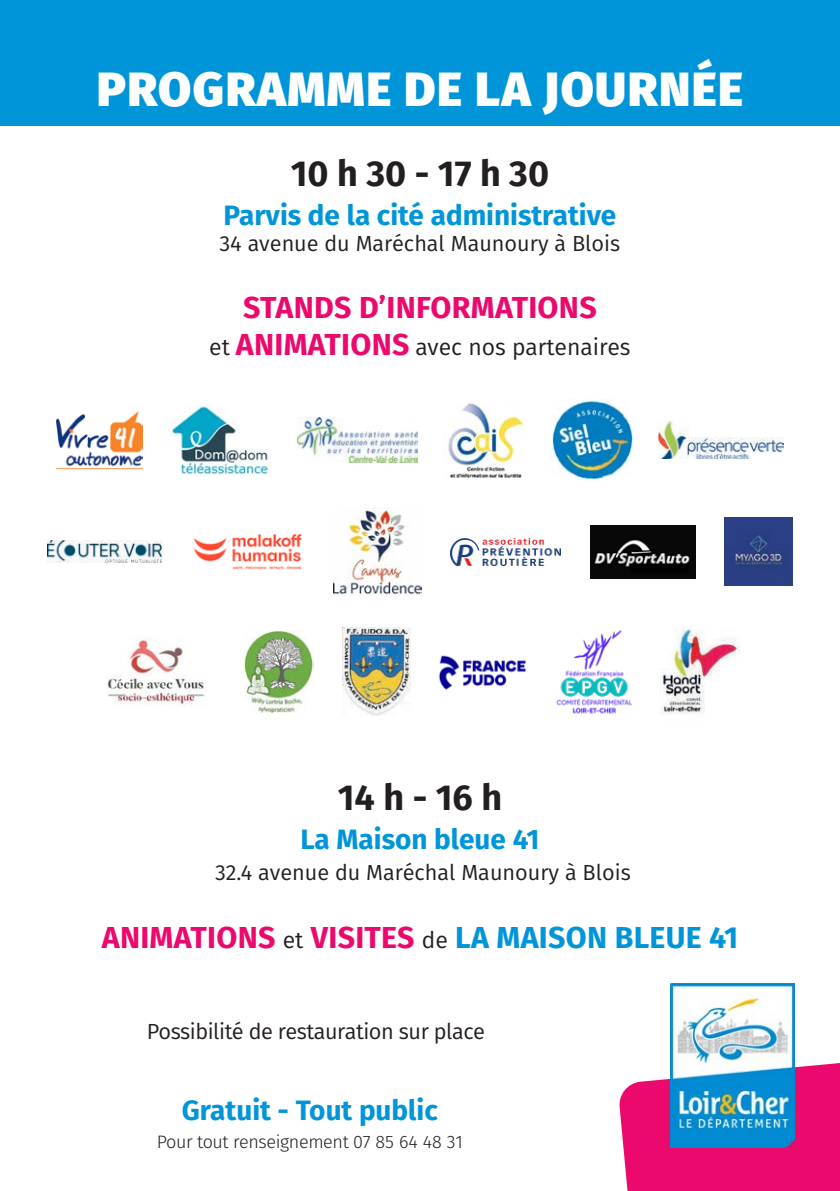
<style>
.page{position:relative;width:840px;height:1191px;background:#fff}
.page>*{position:absolute;margin:0;border:0;box-sizing:border-box;transform-origin:0 0}
.t1{font:800 48px "Fira Sans";letter-spacing:.03em;color:#fff}
.t2{font:700 36px "Fira Sans";color:#231f20}
.t3{font:700 30.4px "Fira Sans";letter-spacing:.01em;color:#ec096d}
.t4{font:700 28px "Fira Sans";color:#0095d9}
.t5{font:23px "Fira Sans";color:#231f20}
.t6{font:21.8px "Fira Sans";letter-spacing:-.005em;color:#231f20}
.t7{font:300 18px "Fira Sans";letter-spacing:-.02em;color:#231f20}
.s1{font-weight:700;font-size:30.4px;color:#ec096d}
.s2{font-weight:400;font-size:23px;color:#231f20}
.s3{color:#0095d9}
</style>
<div class="page">
<div style="left:0;top:0;width:839px;height:126px;background:#0095d9"></div>
<svg style="left:619px;top:1058px;width:220px;height:133px;background:#eb257e"></svg>
<img style="left:669px;top:983px;width:125px;height:164px">
<img style="left:171px;top:405px;width:101px;height:70px">
<img style="left:297px;top:417px;width:120px;height:45px">
<img style="left:444px;top:403px;width:81px;height:74px">
<img style="left:658px;top:422px;width:124px;height:36px">
<img style="left:551px;top:399px;width:81px;height:81px">
<img style="left:57px;top:411px;width:86px;height:58px">
<img style="left:590px;top:525px;width:104px;height:53px">
<img style="left:48px;top:540px;width:113px;height:23px">
<img style="left:193px;top:534px;width:109px;height:36px">
<img style="left:333px;top:508px;width:88px;height:87px">
<img style="left:450px;top:538px;width:110px;height:27px">
<img style="left:724px;top:518px;width:67px;height:67px">
<img style="left:107px;top:636px;width:99px;height:71px">
<img style="left:245px;top:631px;width:69px;height:81px">
<img style="left:343px;top:628px;width:67px;height:88px">
<img style="left:438px;top:655px;width:89px;height:35px">
<img style="left:556px;top:630px;width:76px;height:84px">
<img style="left:660px;top:629px;width:80px;height:86px">
<h1 class="t1" style="left:97px;top:46px;width:647px">PROGRAMME DE LA JOURNÉE</h1>
<h2 class="t2" style="left:291px;top:143px;width:259px">10 h 30 - 17 h 30</h2>
<p class="t4" style="left:223px;top:191px;width:394px">Parvis de la cité administrative</p>
<p class="t6" style="left:219px;top:227px;width:402px">34 avenue du Maréchal Maunoury à Blois</p>
<h3 class="t3" style="left:243px;top:282px;width:355px">STANDS D’INFORMATIONS</h3>
<p class="t5" style="left:209px;top:330px;width:422px">et <span class="s1">ANIMATIONS</span> avec nos partenaires</p>
<h2 class="t2" style="left:337px;top:767px;width:166px">14 h - 16 h</h2>
<p class="t4" style="left:300px;top:815px;width:240px">La Maison bleue 41</p>
<p class="t6" style="left:215px;top:856px;width:417px">32.4 avenue du Maréchal Maunoury à Blois</p>
<h3 class="t3" style="left:102px;top:911px;width:637px">ANIMATIONS <span class="s2">et</span> VISITES <span class="s2">de</span> <span class="s3">LA MAISON BLEUE 41</span></h3>
<p class="t6" style="left:147px;top:1014px;width:339px">Possibilité de restauration sur place</p>
<p class="t4" style="left:182px;top:1087px;width:257px">Gratuit - Tout public</p>
<p class="t7" style="left:157px;top:1128px;width:307px">Pour tout renseignement 07 85 64 48 31</p>
</div>
